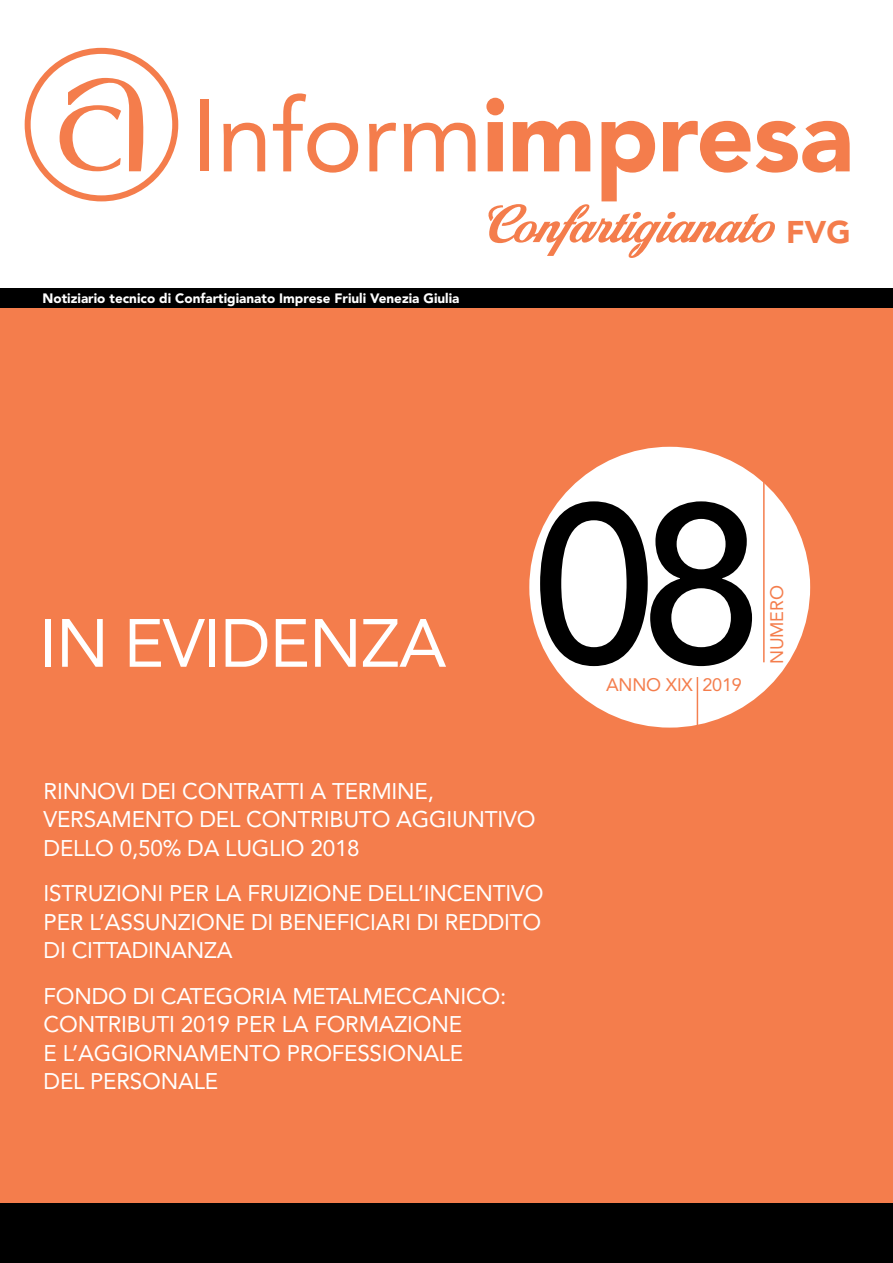
<style>
.page{position:relative;width:893px;height:1263px;background:#fff}
.page>*{position:absolute;margin:0;border:0;box-sizing:border-box;transform-origin:0 0}
.t1{font:500 225px "Avenir LT Std";color:#000}
.t2{font:67.5px "Avenir LT Std";letter-spacing:-.01em;color:#fff}
.t3{font:900 31.2px "Avenir LT Std";color:#f47d4c}
.t4{font:22.5px/28.5px "Avenir LT Std";letter-spacing:-.01em;color:#fff}
.t5{font:18px "Avenir LT Std";letter-spacing:-.01em;color:#f47d4c}
.t6{font:900 13.5px "Avenir LT Std";color:#fff}
</style>
<div class="page">
<div style="left:0;top:307px;width:893px;height:906px;background:#f47d4c"></div>
<div style="left:0;top:1203px;width:893px;height:60px;background:#000"></div>
<div style="left:0;top:288px;width:893px;height:20px;background:#000"></div>
<div style="left:200px;top:100px;width:8px;height:71px;background:#f47d4c"></div>
<svg style="left:223px;top:123px;width:42px;height:48px"></svg>
<svg style="left:273px;top:93px;width:85px;height:80px"></svg>
<svg style="left:369px;top:123px;width:27px;height:48px"></svg>
<svg style="left:404px;top:123px;width:72px;height:48px"></svg>
<svg style="left:486px;top:98px;width:364px;height:160px"></svg>
<svg style="left:25px;top:48px;width:153px;height:153px"></svg>
<div style="left:529px;top:447px;width:281px;height:281px;background:#fff;border-radius:50%"></div>
<hr style="left:763px;top:441px;width:2px;height:221px;background:#f47d4c">
<hr style="left:697px;top:677px;width:1px;height:51px;background:#f47d4c">
<p class="t6" style="left:43px;top:290px;width:419px">Notiziario tecnico di Confartigianato Imprese Friuli Venezia Giulia</p>
<h3 class="t3" style="left:786px;top:213px;width:66px">FVG</h3>
<h2 class="t2" style="left:39px;top:604px;width:409px">IN EVIDENZA</h2>
<h1 class="t1" style="left:533px;top:455px;width:231px">08</h1>
<p class="t5" style="left:606px;top:674px;width:137px">ANNO XIX 2019</p>
<p class="t5" style="left:767px;top:664px;width:80px;rotate:-90deg">NUMERO</p>
<p class="t4" style="left:44px;top:777px;width:493px">RINNOVI DEI CONTRATTI A TERMINE,<br>VERSAMENTO DEL CONTRIBUTO AGGIUNTIVO<br>DELLO 0,50% DA LUGLIO 2018</p>
<p class="t4" style="left:44px;top:879px;width:501px;text-align:justify">ISTRUZIONI PER LA FRUIZIONE DELL’INCENTIVO PER L’ASSUNZIONE DI BENEFICIARI DI REDDITO DI CITTADINANZA</p>
<p class="t4" style="left:44px;top:982px;width:464px">FONDO DI CATEGORIA METALMECCANICO:<br>CONTRIBUTI 2019 PER LA FORMAZIONE<br>E L’AGGIORNAMENTO PROFESSIONALE<br>DEL PERSONALE</p>
</div>
